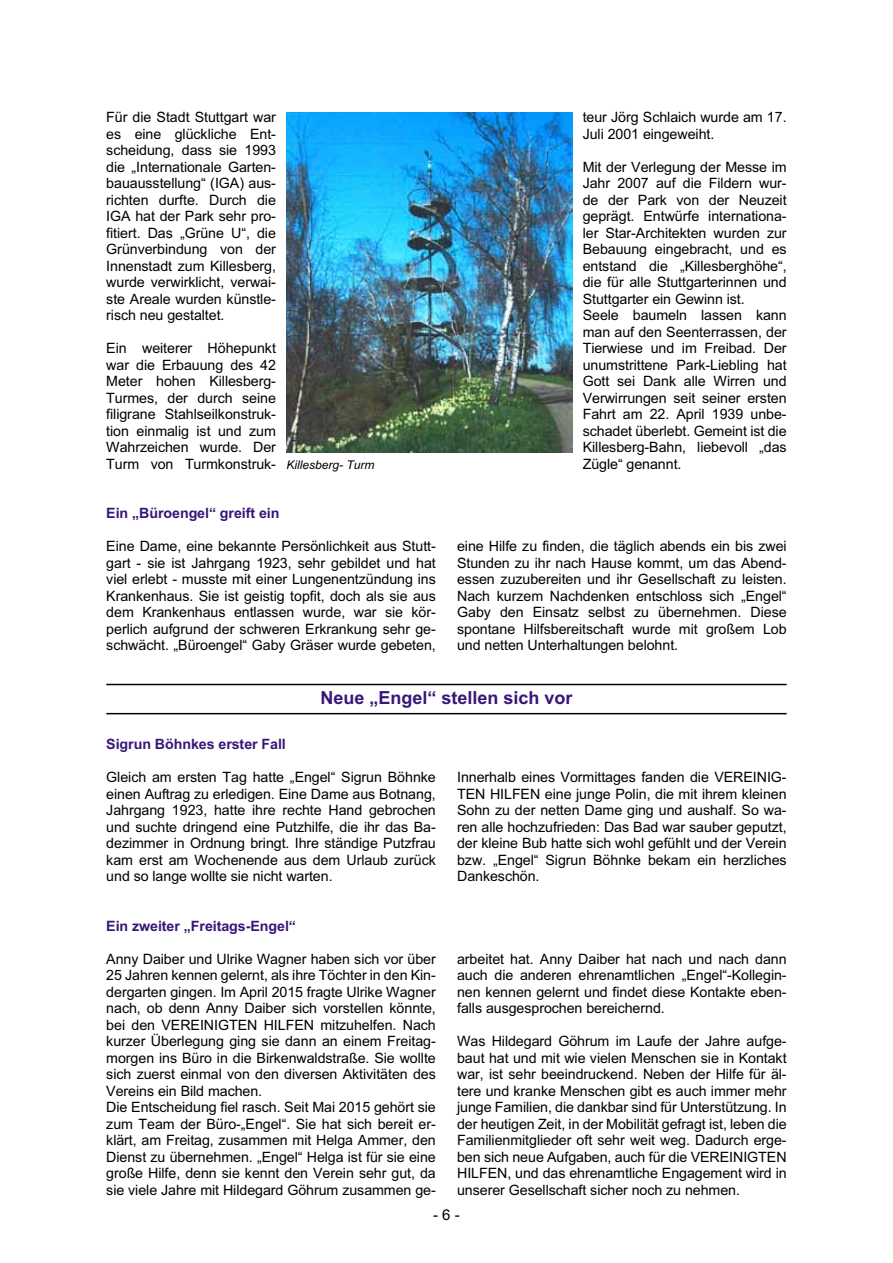
<style>
.page{position:relative;width:893px;height:1263px;background:#fff}
.page>*{position:absolute;margin:0;border:0;box-sizing:border-box;transform-origin:0 0}
.t1{font:700 18px "Arial";color:#381778}
.t2{font:15px "Arial";color:#000}
.t3{font:14.25px/16.5px "Arial";letter-spacing:-.005em;color:#000;text-align:justify}
.t4{font:700 14.25px "Arial";letter-spacing:-.005em;color:#381778}
.t5{font:italic 12px "Arial";color:#000}
</style>
<div class="page">
<hr style="left:106px;top:684px;width:681px;height:1px;background:#000">
<hr style="left:106px;top:713px;width:681px;height:1px;background:#000">
<img style="left:287px;top:112px;width:285px;height:340px">
<p class="t3" style="left:106px;top:109px;width:171px">Für die Stadt Stuttgart war es eine glückliche Ent&shy;scheidung, dass sie 1993 die „Internationale Garten&shy;bauausstellung“ (IGA) aus&shy;richten durfte. Durch die IGA hat der Park sehr pro&shy;fitiert. Das „Grüne U“, die Grünverbindung von der Innenstadt zum Killesberg, wurde verwirklicht, verwai&shy;ste Areale wurden künstle&shy;risch neu gestaltet.</p>
<p class="t3" style="left:106px;top:340px;width:171px">Ein weiterer Höhepunkt war die Erbauung des 42<br>Meter hohen Killesberg-Turmes, der durch seine filigrane Stahlseilkonstruk&shy;tion einmalig ist und zum Wahrzeichen wurde. Der Turm von Turmkonstruk-</p>
<p class="t5" style="left:287px;top:458px;width:90px">Killesberg- Turm</p>
<p class="t3" style="left:583px;top:109px;width:205px">teur Jörg Schlaich wurde am 17.<br>Juli 2001 eingeweiht.</p>
<p class="t3" style="left:583px;top:159px;width:205px;text-align:left">Mit der Verlegung der Messe im<br>Jahr 2007 auf die Fildern wur&shy;de der Park von der Neuzeit geprägt. Entwürfe internationa&shy;ler Star-Architekten wurden zur<br>Bebauung eingebracht, und es entstand die „Killesberghöhe“, die für alle Stuttgarterinnen und<br>Stuttgarter ein Gewinn ist.<br>Seele baumeln lassen kann man auf den Seenterrassen, der<br>Tierwiese und im Freibad. Der unumstrittene Park-Liebling hat<br>Gott sei Dank alle Wirren und<br>Verwirrungen seit seiner ersten<br>Fahrt am 22. April 1939 unbe&shy;schadet überlebt. Gemeint ist die<br>Killesberg-Bahn, liebevoll „das<br>Zügle“ genannt.</p>
<p class="t4" style="left:106px;top:505px;width:175px">Ein „Büroengel“ greift ein</p>
<p class="t3" style="left:106px;top:538px;width:331px">Eine Dame, eine bekannte Persönlichkeit aus Stutt&shy;gart - sie ist Jahrgang 1923, sehr gebildet und hat viel erlebt - musste mit einer Lungenentzündung ins Krankenhaus. Sie ist geistig topfit, doch als sie aus dem Krankenhaus entlassen wurde, war sie kör&shy;perlich aufgrund der schweren Erkrankung sehr ge&shy;schwächt. „Büroengel“ Gaby Gräser wurde gebeten,</p>
<p class="t3" style="left:457px;top:538px;width:331px">eine Hilfe zu finden, die täglich abends ein bis zwei Stunden zu ihr nach Hause kommt, um das Abend&shy;essen zuzubereiten und ihr Gesellschaft zu leisten.<br>Nach kurzem Nachdenken entschloss sich „Engel“ Gaby den Einsatz selbst zu übernehmen. Diese spontane Hilfsbereitschaft wurde mit großem Lob und netten Unterhaltungen belohnt.</p>
<p class="t1" style="left:320px;top:688px;width:254px">Neue „Engel“ stellen sich vor</p>
<p class="t4" style="left:106px;top:736px;width:181px">Sigrun Böhnkes erster Fall</p>
<p class="t3" style="left:106px;top:769px;width:331px">Gleich am ersten Tag hatte „Engel“ Sigrun Böhnke einen Auftrag zu erledigen. Eine Dame aus Botnang, Jahrgang 1923, hatte ihre rechte Hand gebrochen und suchte dringend eine Putzhilfe, die ihr das Ba&shy;dezimmer in Ordnung bringt. Ihre ständige Putzfrau kam erst am Wochenende aus dem Urlaub zurück und so lange wollte sie nicht warten.</p>
<p class="t3" style="left:457px;top:769px;width:331px">Innerhalb eines Vormittages fanden die VEREINIG-TEN HILFEN eine junge Polin, die mit ihrem kleinen Sohn zu der netten Dame ging und aushalf. So wa&shy;ren alle hochzufrieden: Das Bad war sauber geputzt, der kleine Bub hatte sich wohl gefühlt und der Verein bzw. „Engel“ Sigrun Böhnke bekam ein herzliches Dankeschön.</p>
<p class="t4" style="left:106px;top:918px;width:191px">Ein zweiter „Freitags-Engel“</p>
<p class="t3" style="left:106px;top:951px;width:331px;text-align:left">Anny Daiber und Ulrike Wagner haben sich vor über 25 Jahren kennen gelernt, als ihre Töchter in den Kin&shy;dergarten gingen. Im April 2015 fragte Ulrike Wagner nach, ob denn Anny Daiber sich vorstellen könnte, bei den VEREINIGTEN HILFEN mitzuhelfen. Nach kurzer Überlegung ging sie dann an einem Freitag&shy;morgen ins Büro in die Birkenwaldstraße. Sie wollte sich zuerst einmal von den diversen Aktivitäten des Vereins ein Bild machen.<br>Die Entscheidung fiel rasch. Seit Mai 2015 gehört sie zum Team der Büro-„Engel“. Sie hat sich bereit er&shy;klärt, am Freitag, zusammen mit Helga Ammer, den Dienst zu übernehmen. „Engel“ Helga ist für sie eine große Hilfe, denn sie kennt den Verein sehr gut, da sie viele Jahre mit Hildegard Göhrum zusammen ge-</p>
<p class="t3" style="left:457px;top:951px;width:331px">arbeitet hat. Anny Daiber hat nach und nach dann auch die anderen ehrenamtlichen „Engel“-Kollegin&shy;nen kennen gelernt und findet diese Kontakte eben&shy;falls ausgesprochen bereichernd.</p>
<p class="t3" style="left:457px;top:1033px;width:331px">Was Hildegard Göhrum im Laufe der Jahre aufge&shy;baut hat und mit wie vielen Menschen sie in Kontakt war, ist sehr beeindruckend. Neben der Hilfe für äl&shy;tere und kranke Menschen gibt es auch immer mehr junge Familien, die dankbar sind für Unterstützung. In der heutigen Zeit, in der Mobilität gefragt ist, leben die Familienmitglieder oft sehr weit weg. Dadurch erge&shy;ben sich neue Aufgaben, auch für die VEREINIGTEN HILFEN, und das ehrenamtliche Engagement wird in unserer Gesellschaft sicher noch zu nehmen.</p>
<p class="t2" style="left:433px;top:1207px;width:28px">- 6 -</p>
</div>
